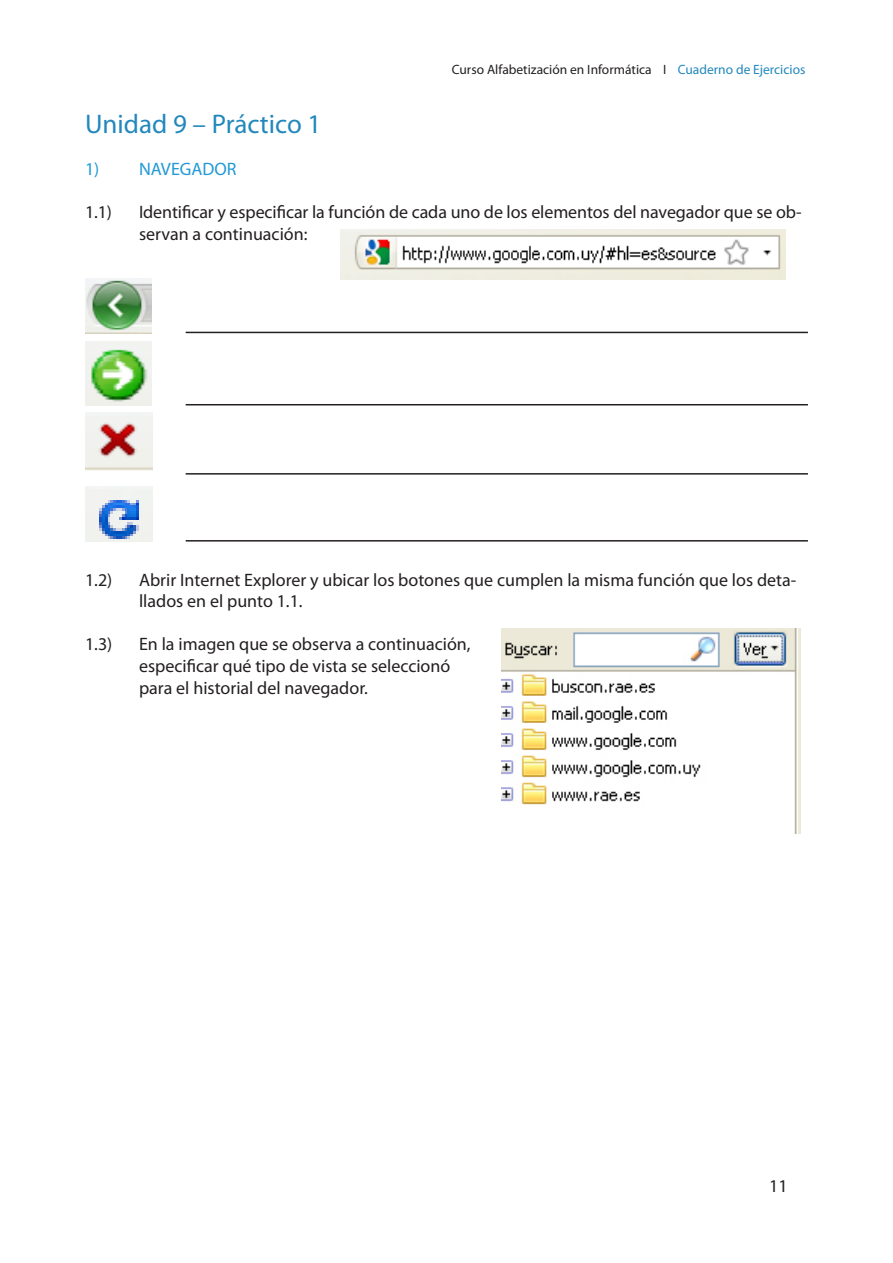
<style>
.page{position:relative;width:893px;height:1263px;background:#fff}
.page>*{position:absolute;margin:0;border:0;box-sizing:border-box;transform-origin:0 0}
.t1{font:27px "Myriad Pro";color:#2288bc}
.t2{font:18px/21.6px "Myriad Pro";color:#231f20}
.t3{font:18px "Myriad Pro";color:#2199d6}
.t4{font:13.5px "Myriad Pro";color:#231f20}
.s1{color:#2288bc}
</style>
<div class="page">
<img style="left:340px;top:230px;width:446px;height:49px">
<img style="left:85px;top:278px;width:66px;height:56px">
<img style="left:85px;top:342px;width:67px;height:63px">
<img style="left:85px;top:412px;width:67px;height:59px">
<img style="left:85px;top:486px;width:67px;height:55px">
<img style="left:501px;top:628px;width:299px;height:206px">
<hr style="left:186px;top:332px;width:622px;height:1px;background:#231f20">
<hr style="left:186px;top:404px;width:622px;height:1px;background:#231f20">
<hr style="left:186px;top:473px;width:622px;height:2px;background:#231f20">
<hr style="left:186px;top:540px;width:622px;height:2px;background:#231f20">
<p class="t4" style="left:452px;top:61px;width:355px">Curso Alfabetización en Informática I <span class="s1">Cuaderno de Ejercicios</span></p>
<p class="t1" style="left:85px;top:107px;width:238px">Unidad 9 – Práctico 1</p>
<p class="t3" style="left:85px;top:158px;width:153px">1) NAVEGADOR</p>
<p class="t2" style="left:85px;top:201px;width:29px">1.1)</p>
<p class="t2" style="left:139px;top:201px;width:664px">Identificar y especificar la función de cada uno de los elementos del navegador que se ob&shy;servan a continuación:</p>
<p class="t2" style="left:85px;top:568px;width:29px">1.2)</p>
<p class="t2" style="left:139px;top:568px;width:659px">Abrir Internet Explorer y ubicar los botones que cumplen la misma función que los deta&shy;llados en el punto 1.1.</p>
<p class="t2" style="left:85px;top:633px;width:29px">1.3)</p>
<p class="t2" style="left:139px;top:633px;width:333px">En la imagen que se observa a continuación,</p>
<p class="t2" style="left:139px;top:655px;width:313px">especificar qué tipo de vista se seleccionó</p>
<p class="t2" style="left:139px;top:676px;width:230px">para el historial del navegador.</p>
<p class="t2" style="left:769px;top:1175px;width:20px">11</p>
</div>
